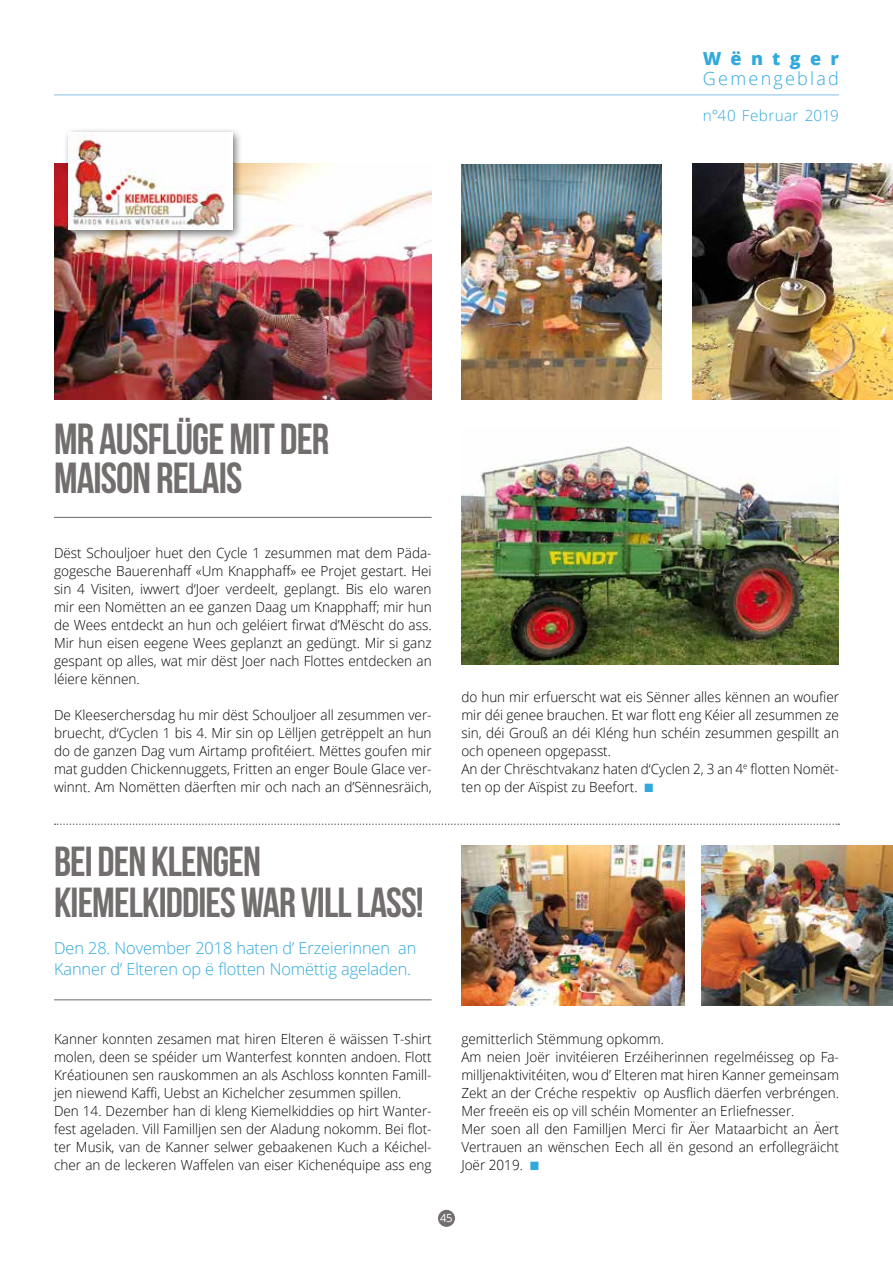
<style>
.page{position:relative;width:893px;height:1263px;background:#fff}
.page>*{position:absolute;margin:0;border:0;box-sizing:border-box;transform-origin:0 0}
.t1{font:43.5px/39px "Bebas Neue";letter-spacing:-.02em;color:#736e6e}
.t2{font:42px/40.5px "Bebas Neue";letter-spacing:-.02em;color:#736e6e}
.t3{font:300 18px "Open Sans";letter-spacing:.125em;color:#32a9dc}
.t4{font:800 18px "Open Sans";letter-spacing:.515em;color:#32a9dc}
.t5{font:300 16.5px/21px "Open Sans";color:#32a9dc}
.t6{font:300 15.3px "Open Sans";letter-spacing:.025em;color:#32a9dc}
.t7{font:300 13.95px/18px "Open Sans";color:#000}
.t8{font:11.25px "Open Sans";color:#fff}
.s1{color:#32a9dc}
</style>
<div class="page">
<div style="left:438px;top:1210px;width:17px;height:17px;background:#736e6e;border-radius:50%"></div>
<hr style="left:54px;top:517px;width:378px;height:1px;background:#736e6e">
<img style="left:54px;top:163px;width:378px;height:237px">
<div style="left:63px;top:128px;width:180px;height:113px;background:#000;opacity:.56"></div>
<div style="left:68px;top:133px;width:164px;height:97px;background:#fff"></div>
<img style="left:68px;top:134px;width:157px;height:95px">
<hr style="left:54px;top:94px;width:785px;height:1px;background:#8cc4e7">
<img style="left:461px;top:164px;width:201px;height:236px">
<hr style="left:54px;top:999px;width:378px;height:1px;background:#736e6e">
<img style="left:462px;top:845px;width:222px;height:161px">
<img style="left:701px;top:845px;width:192px;height:161px">
<svg style="left:55px;top:823px;width:784px;height:2px"></svg>
<img style="left:692px;top:163px;width:201px;height:237px">
<img style="left:462px;top:446px;width:377px;height:219px">
<p class="t4" style="left:703px;top:44px;width:138px">Wëntger</p>
<p class="t3" style="left:703px;top:66px;width:138px">Gemengeblad</p>
<p class="t6" style="left:703px;top:105px;width:138px">n°40 Februar 2019</p>
<h1 class="t1" style="left:54px;top:419px;width:277px">MR AUSFLÜGE MIT DER<br>MAISON RELAIS</h1>
<p class="t7" style="left:54px;top:544px;width:379px;text-align:justify">Dëst Schouljoer huet den Cycle 1 zesummen mat dem Päda&shy;gogesche Bauerenhaff «Um Knapphaff» ee Projet gestart. Hei sin 4 Visiten, iwwert d‘Joer verdeelt, geplangt. Bis elo waren mir een Nomëtten an ee ganzen Daag um Knapphaff; mir hun de Wees entdeckt an hun och geléiert firwat d’Mëscht do ass.<br>Mir hun eisen eegene Wees geplanzt an gedüngt. Mir si ganz gespant op alles, wat mir dëst Joer nach Flottes entdecken an léiere kënnen.</p>
<p class="t7" style="left:54px;top:706px;width:379px;text-align:justify">De Kleeserchersdag hu mir dëst Schouljoer all zesummen ver&shy;bruecht, d‘Cyclen 1 bis 4. Mir sin op Lëlljen getrëppelt an hun do de ganzen Dag vum Airtamp profitéiert. Mëttes goufen mir mat gudden Chickennuggets, Fritten an enger Boule Glace ver&shy;winnt. Am Nomëtten däerften mir och nach an d’Sënnesräich,</p>
<h2 class="t2" style="left:54px;top:841px;width:371px">BEI DEN KLENGEN<br>KIEMELKIDDIES WAR VILL LASS!</h2>
<p class="t5" style="left:54px;top:937px;width:364px">Den 28. November 2018 haten d’ Erzeierinnen an<br>Kanner d’ Elteren op ë flotten Nomëttig ageladen.</p>
<p class="t7" style="left:461px;top:688px;width:379px">do hun mir erfuerscht wat eis Sënner alles kënnen an woufier mir déi genee brauchen. Et war flott eng Kéier all zesummen ze sin, déi Grouß an déi Kléng hun schéin zesummen gespillt an och openeen opgepasst.<br>An der Chrëschtvakanz haten d‘Cyclen 2, 3 an 4<sup>e</sup> flotten Nomët&shy;ten op der Aïspist zu Beefort. <span class="s1">■</span></p>
<p class="t7" style="left:54px;top:1030px;width:379px">Kanner konnten zesamen mat hiren Elteren ë wäissen T-shirt molen, deen se spéider um Wanterfest konnten andoen. Flott Kréatiounen sen rauskommen an als Aschloss konnten Famill&shy;jen niewend Kaffi, Uebst an Kichelcher zesummen spillen.<br>Den 14. Dezember han di kleng Kiemelkiddies op hirt Wanter&shy;fest ageladen. Vill Familljen sen der Aladung nokomm. Bei flot&shy;ter Musik, van de Kanner selwer gebaakenen Kuch a Kéichel&shy;cher an de leckeren Waffelen van eiser Kichenéquipe ass eng</p>
<p class="t7" style="left:461px;top:1030px;width:379px">gemitterlich Stëmmung opkomm.<br>Am neien Joër invitéieren Erzéiherinnen regelméisseg op Fa&shy;milljenaktivitéiten, wou d’ Elteren mat hiren Kanner gemeinsam Zekt an der Créche respektiv op Ausflich däerfen verbréngen.<br>Mer freeën eis op vill schéin Momenter an Erliefnesser.<br>Mer soen all den Familljen Merci fir Äer Mataarbicht an Äert Vertrauen an wënschen Eech all ën gesond an erfollegräicht Joër 2019. <span class="s1">■</span></p>
<p class="t8" style="left:440px;top:1210px;width:14px">45</p>
</div>
